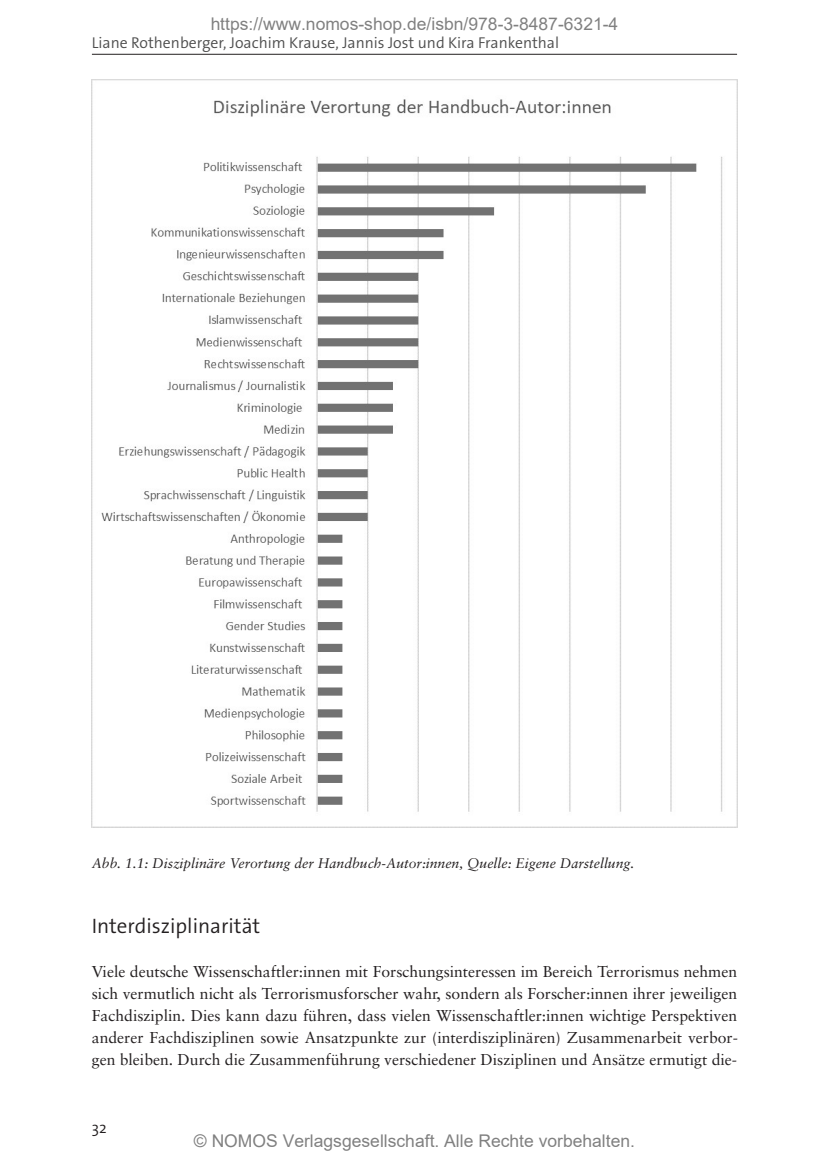
<style>
.page{position:relative;width:829px;height:1161px;background:#fff}
.page>*{position:absolute;margin:0;border:0;box-sizing:border-box;transform-origin:0 0}
.t1{font:300 21px "The Sans Os F";color:#231f20}
.t2{font:17.5px "Arial";color:rgb(0 0 0/.5)}
.t3{font:15.75px/21.9px "Sabon LT Std";color:#231f20;text-align:justify}
.t4{font:300 15.75px "The Sans Os F";color:#4d4d4d}
.t5{font:300 15.75px "The Sans Os F";color:#231f20}
.t6{font:italic 14px "Sabon LT Std";color:#231f20}
</style>
<div class="page">
<img style="left:92px;top:80px;width:645px;height:748px">
<hr style="left:92px;top:54px;width:645px;height:1px;background:#231f20">
<p class="t2" style="left:210px;top:12px;width:409px">https://www.nomos-shop.de/isbn/978-3-8487-6321-4</p>
<p class="t4" style="left:92px;top:33px;width:469px">Liane Rothenberger, Joachim Krause, Jannis Jost und Kira Frankenthal</p>
<p class="t6" style="left:92px;top:854px;width:544px">Abb. 1.1: Disziplinäre Verortung der Handbuch-Autor:innen, Quelle: Eigene Darstellung.</p>
<h1 class="t1" style="left:92px;top:912px;width:170px">Interdisziplinarität</h1>
<p class="t3" style="left:92px;top:961px;width:647px">Viele deutsche Wissenschaftler:innen mit Forschungsinteressen im Bereich Terrorismus nehmen sich vermutlich nicht als Terrorismusforscher wahr, sondern als Forscher:innen ihrer jeweiligen Fachdisziplin. Dies kann dazu führen, dass vielen Wissenschaftler:innen wichtige Perspektiven anderer Fachdisziplinen sowie Ansatzpunkte zur (interdisziplinären) Zusammenarbeit verbor&shy;gen bleiben. Durch die Zusammenführung verschiedener Disziplinen und Ansätze ermutigt die-</p>
<p class="t5" style="left:92px;top:1117px;width:16px">32</p>
<p class="t2" style="left:194px;top:1129px;width:442px">© NOMOS Verlagsgesellschaft. Alle Rechte vorbehalten.</p>
</div>
